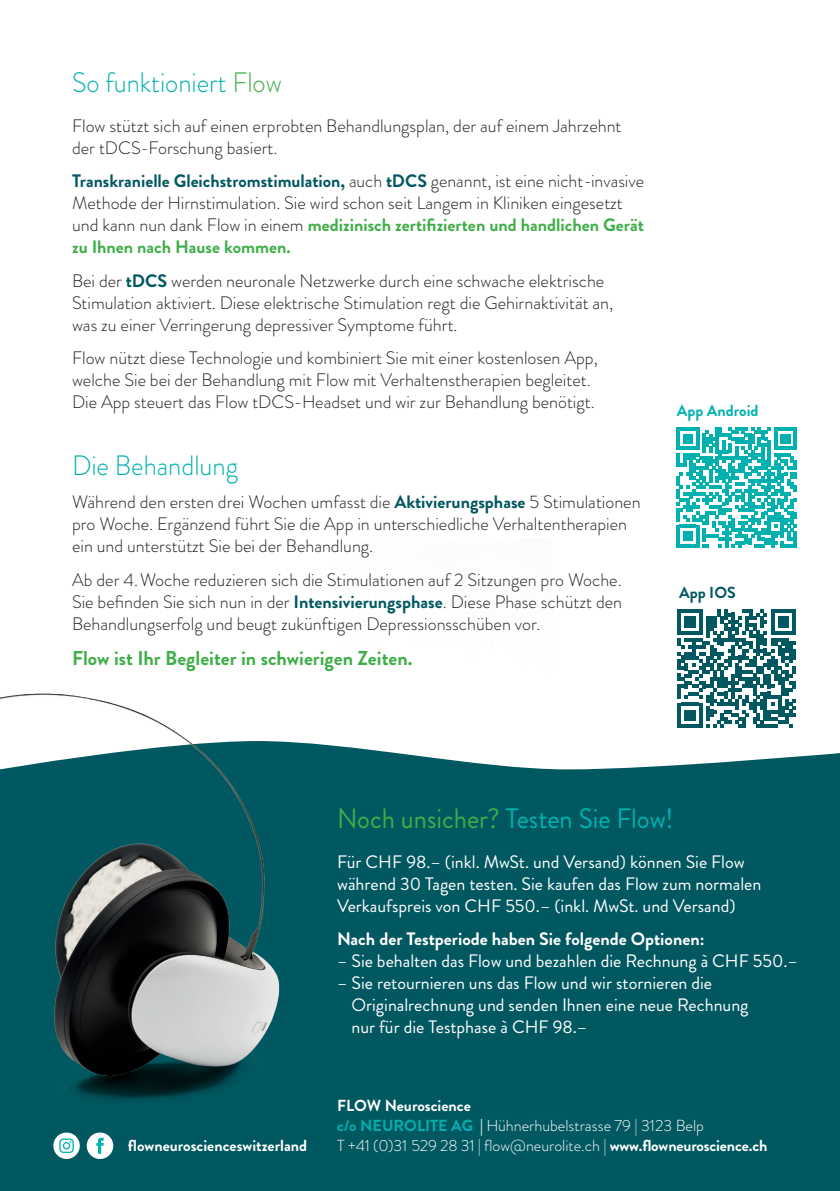
<style>
.page{position:relative;width:840px;height:1191px;background:#fff}
.page>*{position:absolute;margin:0;border:0;box-sizing:border-box;transform-origin:0 0}
.t1{font:300 28px "Brandon Grotesque";color:#00b1b0;scale:.95 1}
.t2{font:28px "Brandon Grotesque";color:#00b1b0;scale:.95 1}
.t3{font:700 20px "Brandon Grotesque";color:#40ae49}
.t4{font:300 18px/22px "Brandon Grotesque";color:#231f20}
.t5{font:18px/22px "Brandon Grotesque";color:#fff}
.t6{font:700 18px "Brandon Grotesque";color:#fff}
.t7{font:300 16px/20px "Brandon Grotesque";color:#fff}
.t8{font:700 16px "Brandon Grotesque";color:#fff}
.t9{font:700 16px "Brandon Grotesque";color:#00b1b0}
.t10{font:700 16px "Brandon Grotesque";color:#015860}
.s1{color:#40ae49}
.s2{font-weight:700;color:#015860}
.s3{font-weight:700;color:#40ae49}
.s4{font-weight:700}
.s5{font-weight:700;color:#00b1b0}
</style>
<div class="page">
<svg style="left:552px;top:753px;width:287px;height:84px;background:#1f6c73"></svg>
<div style="left:0;top:837px;width:839px;height:354px;background:#015860"></div>
<svg style="left:53px;top:1132px;width:27px;height:27px"></svg>
<svg style="left:59px;top:1138px;width:15px;height:15px"></svg>
<div style="left:87px;top:1132px;width:26px;height:27px;background:#fff;border-radius:13px"></div>
<svg style="left:96px;top:1137px;width:8px;height:16px"></svg>
<svg style="left:677px;top:609px;width:118px;height:118px"></svg>
<svg style="left:676px;top:427px;width:120px;height:120px"></svg>
<hr style="left:793px;top:531px;width:3px;height:16px;background:#00b1b0">
<img style="left:0;top:693px;width:552px;height:407px">
<h1 class="t1" style="left:72px;top:63px;width:222px">So funktioniert <span class="s1">Flow</span></h1>
<p class="t4" style="left:72px;top:115px;width:550px">Flow stützt sich auf einen erprobten Behandlungsplan, der auf einem Jahrzehnt der tDCS-Forschung basiert.</p>
<p class="t4" style="left:72px;top:170px;width:573px"><span class="s2">Transkranielle Gleichstromstimulation,</span> auch <span class="s2">tDCS</span> genannt, ist eine nicht-invasive Methode der Hirnstimulation. Sie wird schon seit Langem in Kliniken eingesetzt und kann nun dank Flow in einem <span class="s3">medizinisch zertifizierten und handlichen Gerät zu Ihnen nach Hause kommen.</span></p>
<p class="t4" style="left:72px;top:269px;width:542px">Bei der <span class="s2">tDCS</span> werden neuronale Netzwerke durch eine schwache elektrische<br>Stimulation aktiviert. Diese elektrische Stimulation regt die Gehirnaktivität an, was zu einer Verringerung depressiver Symptome führt.</p>
<p class="t4" style="left:72px;top:347px;width:527px">Flow nützt diese Technologie und kombiniert Sie mit einer kostenlosen App, welche Sie bei der Behandlung mit Flow mit Verhaltenstherapien begleitet.<br>Die App steuert das Flow tDCS-Headset und wir zur Behandlung benötigt.</p>
<h1 class="t1" style="left:72px;top:446px;width:176px">Die Behandlung</h1>
<p class="t4" style="left:72px;top:491px;width:569px">Während den ersten drei Wochen umfasst die <span class="s2">Aktivierungsphase</span> 5 Stimulationen pro Woche. Ergänzend führt Sie die App in unterschiedliche Verhaltentherapien ein und unterstützt Sie bei der Behandlung.</p>
<p class="t4" style="left:72px;top:568px;width:551px;text-align:justify">Ab der 4. Woche reduzieren sich die Stimulationen auf 2 Sitzungen pro Woche.<br>Sie befinden Sie sich nun in der <span class="s2">Intensivierungsphase</span>. Diese Phase schützt den Behandlungserfolg und beugt zukünftigen Depressionsschüben vor.</p>
<p class="t3" style="left:72px;top:644px;width:342px">Flow ist Ihr Begleiter in schwierigen Zeiten.</p>
<p class="t9" style="left:676px;top:399px;width:83px">App Android</p>
<p class="t10" style="left:678px;top:581px;width:58px">App IOS</p>
<h1 class="t2" style="left:337px;top:799px;width:355px"><span class="s1">Noch unsicher?</span> Testen Sie Flow!</h1>
<p class="t5" style="left:337px;top:850px;width:425px">Für CHF 98.– (inkl. MwSt. und Versand) können Sie Flow während 30 Tagen testen. Sie kaufen das Flow zum normalen<br>Verkaufspreis von CHF 550.– (inkl. MwSt. und Versand)</p>
<p class="t6" style="left:337px;top:926px;width:369px">Nach der Testperiode haben Sie folgende Optionen:</p>
<p class="t5" style="left:337px;top:950px;width:462px">– Sie behalten das Flow und bezahlen die Rechnung à CHF 550.–</p>
<p class="t5" style="left:351px;top:972px;width:398px;text-indent:-14px">– Sie retournieren uns das Flow und wir stornieren die<br>Originalrechnung und senden Ihnen eine neue Rechnung nur für die Testphase à CHF 98.–</p>
<p class="t7" style="left:337px;top:1095px;width:368px"><span class="s4">FLOW Neuroscience<br></span><span class="s5">c/o NEUROLITE AG</span> <span class="s4">|</span> Hühnerhubelstrasse 79 | 3123 Belp</p>
<p class="t8" style="left:128px;top:1134px;width:181px">flowneuroscienceswitzerland</p>
<p class="t7" style="left:337px;top:1135px;width:431px">T +41 (0)31 529 28 31 | flow@neurolite.ch | <span class="s4">www.flowneuroscience.ch</span></p>
</div>
